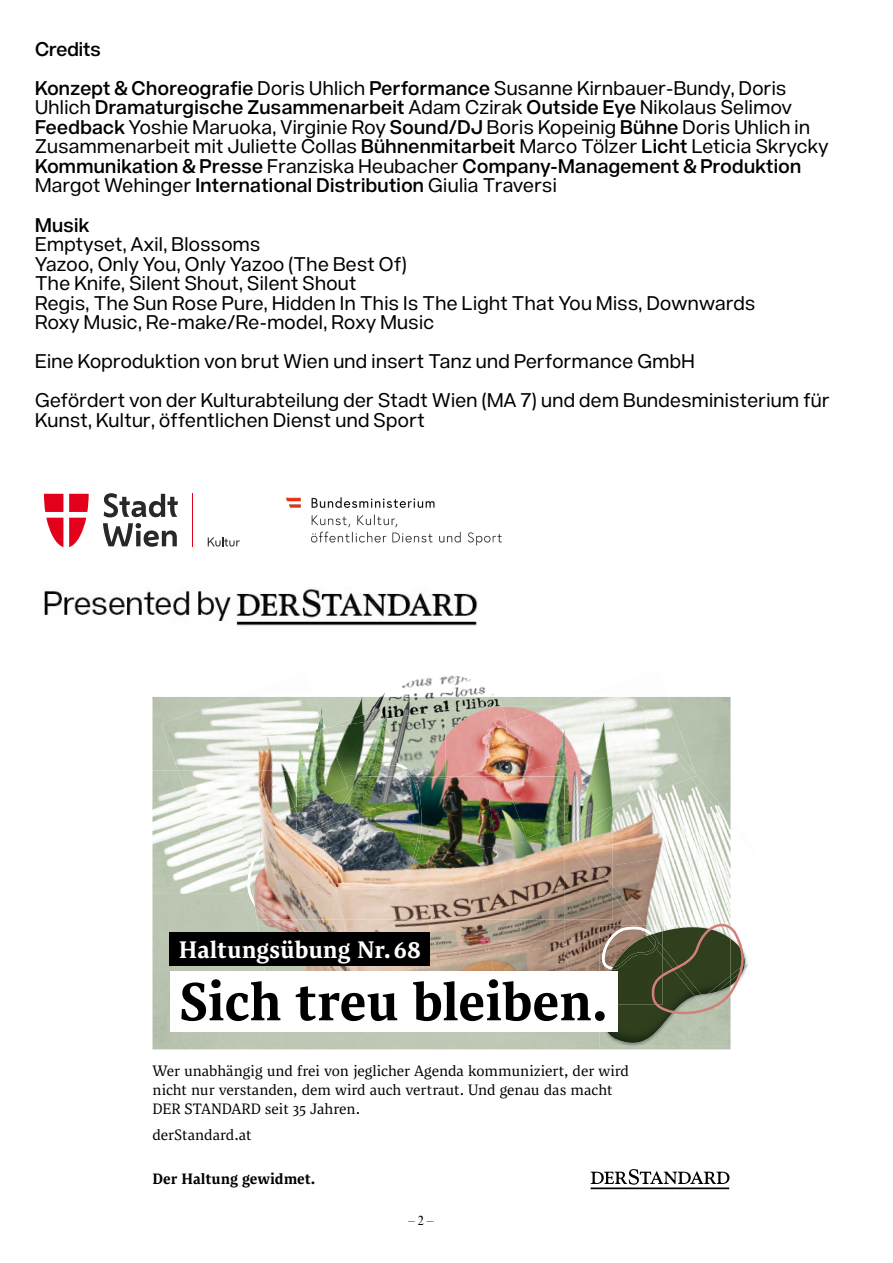
<style>
.page{position:relative;width:893px;height:1263px;background:#fff}
.page>*{position:absolute;margin:0;border:0;box-sizing:border-box;transform-origin:0 0}
.t1{font:600 52.95px "ST Matilda Text";letter-spacing:-.005em;color:#000}
.t2{font:600 23.7px "ST Matilda Text";letter-spacing:-.005em;color:#fff}
.Credit_Details{font:19.5px/19.5px "Acronym";letter-spacing:.02em;color:#000}
.Credits{font:600 19.5px "Acronym";color:#000}
.Credit_Details-2{font:600 19.5px "Acronym";letter-spacing:.02em;color:#000}
.t3{font:14.85px/18.6px "ST Matilda Text";letter-spacing:-.005em;color:#000}
.t4{font:600 14.85px "ST Matilda Text";color:#000}
.t5{font:condensed 13.5px "Times NRMT Std";color:#000}
.s1{font-weight:600}
</style>
<div class="page">
<svg style="left:44px;top:494px;width:19px;height:18px"></svg>
<svg style="left:46px;top:518px;width:17px;height:29px"></svg>
<svg style="left:69px;top:494px;width:20px;height:18px"></svg>
<svg style="left:69px;top:518px;width:17px;height:29px"></svg>
<svg style="left:104px;top:493px;width:74px;height:24px"></svg>
<svg style="left:103px;top:523px;width:74px;height:24px"></svg>
<hr style="left:192px;top:494px;width:1px;height:53px;background:#e2001a">
<svg style="left:208px;top:537px;width:32px;height:9px"></svg>
<img style="left:285px;top:497px;width:217px;height:49px">
<img style="left:44px;top:588px;width:434px;height:38px">
<img style="left:152px;top:697px;width:578px;height:352px">
<img style="left:152px;top:770px;width:91px;height:124px">
<img style="left:161px;top:697px;width:100px;height:73px">
<img style="left:178px;top:770px;width:65px;height:71px">
<img style="left:613px;top:697px;width:83px;height:56px">
<img style="left:696px;top:774px;width:34px;height:4px">
<img style="left:654px;top:753px;width:42px;height:25px">
<img style="left:730px;top:826px;width:1px;height:98px">
<img style="left:662px;top:778px;width:68px;height:146px">
<img style="left:654px;top:760px;width:37px;height:31px">
<img style="left:402px;top:675px;width:84px;height:18px">
<img style="left:326px;top:697px;width:227px;height:23px">
<img style="left:261px;top:697px;width:65px;height:31px">
<img style="left:328px;top:709px;width:53px;height:11px">
<img style="left:553px;top:697px;width:60px;height:10px">
<img style="left:392px;top:693px;width:102px;height:4px">
<img style="left:381px;top:697px;width:121px;height:15px">
<svg style="left:379px;top:712px;width:5px;height:7px"></svg>
<img style="left:258px;top:966px;width:75px;height:5px">
<img style="left:333px;top:966px;width:79px;height:5px">
<img style="left:412px;top:941px;width:76px;height:26px">
<img style="left:488px;top:941px;width:76px;height:15px">
<img style="left:564px;top:920px;width:49px;height:24px">
<img style="left:342px;top:967px;width:74px;height:4px">
<img style="left:416px;top:956px;width:74px;height:15px">
<img style="left:490px;top:944px;width:75px;height:27px">
<img style="left:565px;top:939px;width:34px;height:32px">
<img style="left:243px;top:826px;width:4px;height:68px">
<img style="left:230px;top:738px;width:31px;height:32px">
<img style="left:234px;top:770px;width:13px;height:56px">
<img style="left:613px;top:707px;width:41px;height:84px">
<img style="left:614px;top:774px;width:40px;height:17px">
<img style="left:613px;top:791px;width:49px;height:67px">
<img style="left:613px;top:858px;width:49px;height:66px">
<img style="left:625px;top:778px;width:31px;height:24px">
<img style="left:565px;top:823px;width:48px;height:97px">
<img style="left:261px;top:728px;width:12px;height:34px">
<img style="left:326px;top:720px;width:53px;height:42px">
<img style="left:273px;top:728px;width:75px;height:34px">
<img style="left:507px;top:707px;width:44px;height:58px">
<img style="left:551px;top:707px;width:62px;height:58px">
<img style="left:507px;top:765px;width:62px;height:59px">
<img style="left:560px;top:757px;width:53px;height:66px">
<img style="left:572px;top:841px;width:41px;height:54px">
<img style="left:574px;top:807px;width:39px;height:34px">
<img style="left:577px;top:812px;width:36px;height:73px">
<img style="left:384px;top:710px;width:61px;height:67px">
<img style="left:445px;top:707px;width:62px;height:70px">
<img style="left:379px;top:719px;width:22px;height:43px">
<img style="left:487px;top:724px;width:20px;height:31px">
<img style="left:422px;top:920px;width:6px;height:12px">
<img style="left:428px;top:920px;width:68px;height:21px">
<img style="left:496px;top:846px;width:69px;height:95px">
<img style="left:247px;top:762px;width:175px;height:170px">
<img style="left:420px;top:777px;width:65px;height:80px">
<img style="left:485px;top:777px;width:80px;height:69px">
<img style="left:363px;top:857px;width:62px;height:63px">
<img style="left:425px;top:846px;width:82px;height:74px">
<img style="left:504px;top:777px;width:61px;height:61px">
<img style="left:427px;top:777px;width:32px;height:1px">
<img style="left:363px;top:777px;width:59px;height:64px">
<img style="left:370px;top:840px;width:50px;height:80px">
<img style="left:730px;top:1019px;width:1px;height:28px">
<img style="left:599px;top:1032px;width:131px;height:15px">
<img style="left:599px;top:926px;width:3px;height:45px">
<img style="left:601px;top:956px;width:129px;height:87px">
<svg style="left:602px;top:924px;width:146px;height:95px;background:#696d54"></svg>
<svg style="left:591px;top:1169px;width:138px;height:20px"></svg>
<div style="left:170px;top:932px;width:260px;height:34px;background:#000"></div>
<div style="left:170px;top:971px;width:447px;height:61px;background:#fff"></div>
<p class="Credits" style="left:35px;top:35px;width:67px">Credits</p>
<p class="Credit_Details" style="left:35px;top:77px;width:795px"><span class="s1">Konzept &amp; Choreografie</span> Doris Uhlich <span class="s1">Performance</span> Susanne Kirnbauer-Bundy, Doris Uhlich <span class="s1">Dramaturgische Zusammenarbeit</span> Adam Czirak <span class="s1">Outside Eye</span> Nikolaus Selimov <span class="s1">Feedback</span> Yoshie Maruoka, Virginie Roy <span class="s1">Sound/DJ</span> Boris Kopeinig <span class="s1">Bühne</span> Doris Uhlich in Zusammenarbeit mit Juliette Collas <span class="s1">Bühnenmitarbeit</span> Marco Tölzer <span class="s1">Licht</span> Leticia Skrycky <span class="s1">Kommunikation &amp; Presse</span> Franziska Heubacher <span class="s1">Company-Management &amp; Produktion </span>Margot Wehinger <span class="s1">International Distribution</span> Giulia Traversi</p>
<p class="Credit_Details-2" style="left:35px;top:210px;width:56px">Musik</p>
<p class="Credit_Details" style="left:35px;top:233px;width:227px">Emptyset, Axil, Blossoms</p>
<p class="Credit_Details" style="left:35px;top:253px;width:373px">Yazoo, Only You, Only Yazoo (The Best Of)</p>
<p class="Credit_Details" style="left:35px;top:272px;width:323px">The Knife, Silent Shout, Silent Shout</p>
<p class="Credit_Details" style="left:35px;top:292px;width:722px">Regis, The Sun Rose Pure, Hidden In This Is The Light That You Miss, Downwards</p>
<p class="Credit_Details" style="left:35px;top:301px;width:661px;line-height:39px">Roxy Music, Re-make/Re-model, Roxy Music<br>Eine Koproduktion von brut Wien und insert Tanz und Performance GmbH</p>
<p class="Credit_Details" style="left:35px;top:389px;width:796px">Gefördert von der Kulturabteilung der Stadt Wien (MA 7) und dem Bundesministerium für<br>Kunst, Kultur, öffentlichen Dienst und Sport</p>
<p class="t2" style="left:179px;top:933px;width:243px">Haltungsübung Nr. 68</p>
<h1 class="t1" style="left:179px;top:965px;width:430px">Sich treu bleiben.</h1>
<p class="t3" style="left:152px;top:1061px;width:478px">Wer unabhängig und frei von jeglicher Agenda kommuniziert, der wird nicht nur verstanden, dem wird auch vertraut. Und genau das macht<br>DER STANDARD seit 35 Jahren.</p>
<p class="t3" style="left:152px;top:1125px;width:101px">derStandard.at</p>
<p class="t4" style="left:152px;top:1168px;width:164px">Der Haltung gewidmet.</p>
<p class="t5" style="left:408px;top:1212px;width:27px">– 2 –</p>
</div>
